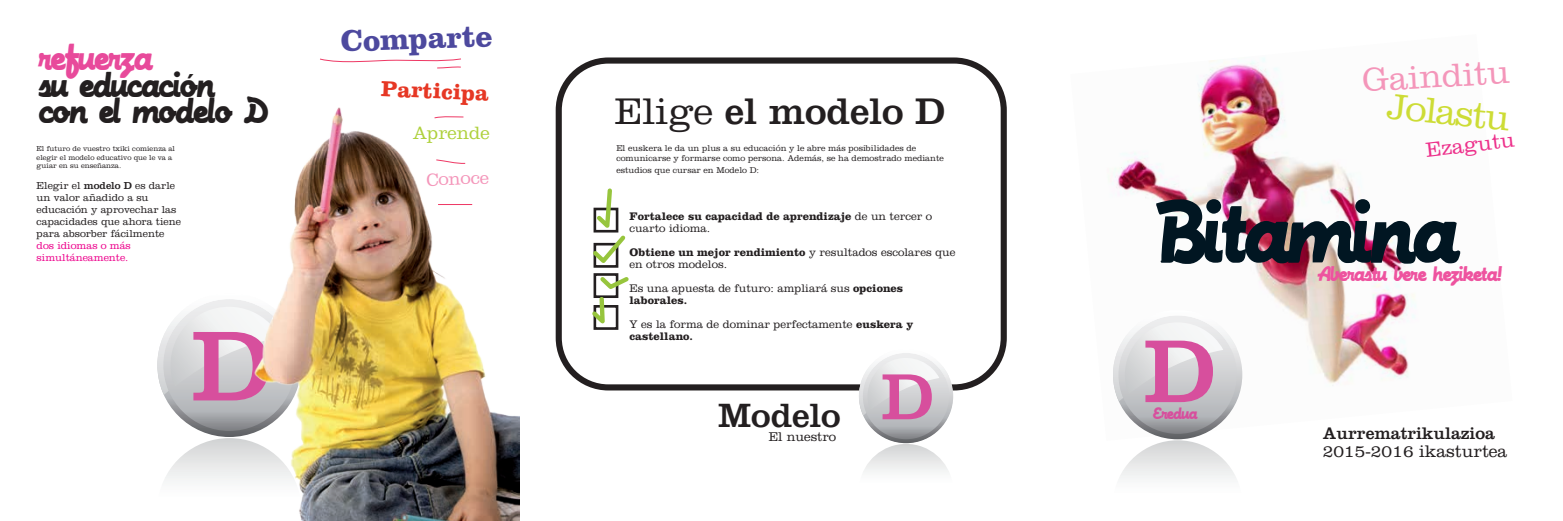
<style>
.page{position:relative;width:1563px;height:521px;background:#fff}
.page>*{position:absolute;margin:0;border:0;box-sizing:border-box;transform-origin:0 0}
.t1{font:79.89px "Manuscript";color:#011622}
.t2{font:38.5px "Clarendon";color:#231f20}
.t3{font:300 37.27px "Clarendon";color:#cddc36}
.t4{font:35px "Clarendon";color:#231f20}
.t5{font:300 33.86px "Clarendon";color:#f496ba}
.t6{font:32.29px/26.6px "Manuscript";color:#231f20}
.t7{font:32.29px "Manuscript";color:#e84a9b}
.t8{font:700 30.62px "Clarendon";color:#4d499e}
.t9{font:700 22.57px "Clarendon";color:#e63724}
.t10{font:300 21.35px "Clarendon";color:#ed308b}
.t11{font:18.81px "Manuscript";color:#ee539f}
.t12{font:300 18.55px "Clarendon";color:#afd13d}
.t13{font:300 18.11px "Clarendon";color:#f496ba}
.t14{font:300 17.5px "Clarendon";color:#231f20}
.t15{font:17.5px "Clarendon";color:#231f20}
.t16{font:14.79px "Manuscript";color:#d74f9d}
.t17{font:300 13.12px "Clarendon";color:#231f20}
.t18{font:300 11.38px/12px "Clarendon";color:#231f20}
.t19{font:700 11.38px/12px "Clarendon";color:#231f20}
.t20{font:300 10.5px/12px "Clarendon";color:#231f20}
.t21{font:300 10.5px/12px "Clarendon";color:#ed028c}
.t22{font:300 8.75px/10.5px "Clarendon";color:#231f20}
.t23{font:300 7.44px/8.7px "Clarendon";color:#231f20}
.s1{font-weight:400}
.s2{font-weight:300}
.s3{font-weight:700}
</style>
<div class="page">
<svg style="left:157px;top:299px;width:74px;height:182px"></svg>
<img style="left:231px;top:107px;width:288px;height:414px">
<svg style="left:320px;top:58px;width:141px;height:11px"></svg>
<svg style="left:433px;top:116px;width:31px;height:3px"></svg>
<svg style="left:435px;top:159px;width:31px;height:5px"></svg>
<hr style="left:438px;top:204px;width:34px;height:1px;background:#ee3864">
<div style="left:556px;top:57px;width:451px;height:333px;border:6px solid #231f20;border-radius:50px"></div>
<svg style="left:859px;top:353px;width:94px;height:119px"></svg>
<div style="left:593px;top:243px;width:25px;height:25px;border:3px solid #231f20"></div>
<svg style="left:593px;top:188px;width:33px;height:79px"></svg>
<svg style="left:592px;top:273px;width:37px;height:57px"></svg>
<img style="left:1113px;top:57px;width:303px;height:327px">
<svg style="left:1113px;top:310px;width:129px;height:169px"></svg>
<h3 class="t7" style="left:39px;top:38px;width:114px">refuerza</h3>
<h3 class="t6" style="left:39px;top:72px;width:229px">su educación con el modelo D</h3>
<p class="t23" style="left:37px;top:144px;width:140px">El futuro de vuestro txiki comienza al elegir el modelo educativo que le va a guiar en su enseñanza.</p>
<p class="t20" style="left:37px;top:179px;width:146px">Elegir el <span class="s1">modelo D</span> es darle un valor añadido a su educación y aprovechar las capacidades que ahora tiene para absorber fácilmente</p>
<p class="t21" style="left:37px;top:239px;width:96px">dos idiomas o más simultáneamente.</p>
<h3 class="t8" style="left:340px;top:23px;width:153px;rotate:-2deg">Comparte</h3>
<h3 class="t9" style="left:382px;top:75px;width:109px;rotate:3deg">Participa</h3>
<h3 class="t12" style="left:413px;top:122px;width:79px">Aprende</h3>
<h3 class="t13" style="left:426px;top:170px;width:64px;rotate:-3deg">Conoce</h3>
<h2 class="t2" style="left:615px;top:88px;width:332px"><span class="s2">Elige</span> el modelo D</h2>
<p class="t22" style="left:616px;top:143px;width:329px">El euskera le da un plus a su educación y le abre más posibilidades de comunicarse y formarse como persona. Además, se ha demostrado mediante</p>
<p class="t22" style="left:616px;top:165px;width:144px">estudios que cursar en Modelo D:</p>
<p class="t19" style="left:629px;top:210px;width:304px">Fortalece su capacidad de aprendizaje <span class="s2">de un tercer o cuarto idioma.</span></p>
<p class="t18" style="left:629px;top:246px;width:327px"><span class="s3">Obtiene un mejor rendimiento</span> y resultados escolares que en otros modelos.</p>
<p class="t18" style="left:629px;top:282px;width:275px">Es una apuesta de futuro: ampliará sus <span class="s3">opciones laborales.</span></p>
<p class="t18" style="left:629px;top:318px;width:285px">Y es la forma de dominar perfectamente <span class="s3">euskera y castellano.</span></p>
<h3 class="t4" style="left:718px;top:395px;width:124px">Modelo</h3>
<p class="t17" style="left:769px;top:429px;width:69px">El nuestro</p>
<h3 class="t5" style="left:1362px;top:60px;width:148px;rotate:-3deg">Gainditu</h3>
<h3 class="t3" style="left:1389px;top:84px;width:125px;rotate:6deg">Jolastu</h3>
<h3 class="t10" style="left:1424px;top:137px;width:91px;rotate:-7deg">Ezagutu</h3>
<h1 class="t1" style="left:1156px;top:183px;width:302px">Bitamina</h1>
<h3 class="t11" style="left:1318px;top:262px;width:186px">Aberastu bere heziketa!</h3>
<p class="t16" style="left:1153px;top:404px;width:45px">Eredua</p>
<h3 class="t15" style="left:1323px;top:423px;width:173px">Aurrematrikulazioa</h3>
<h3 class="t14" style="left:1323px;top:441px;width:186px">2015-2016 ikasturtea</h3>
</div>
